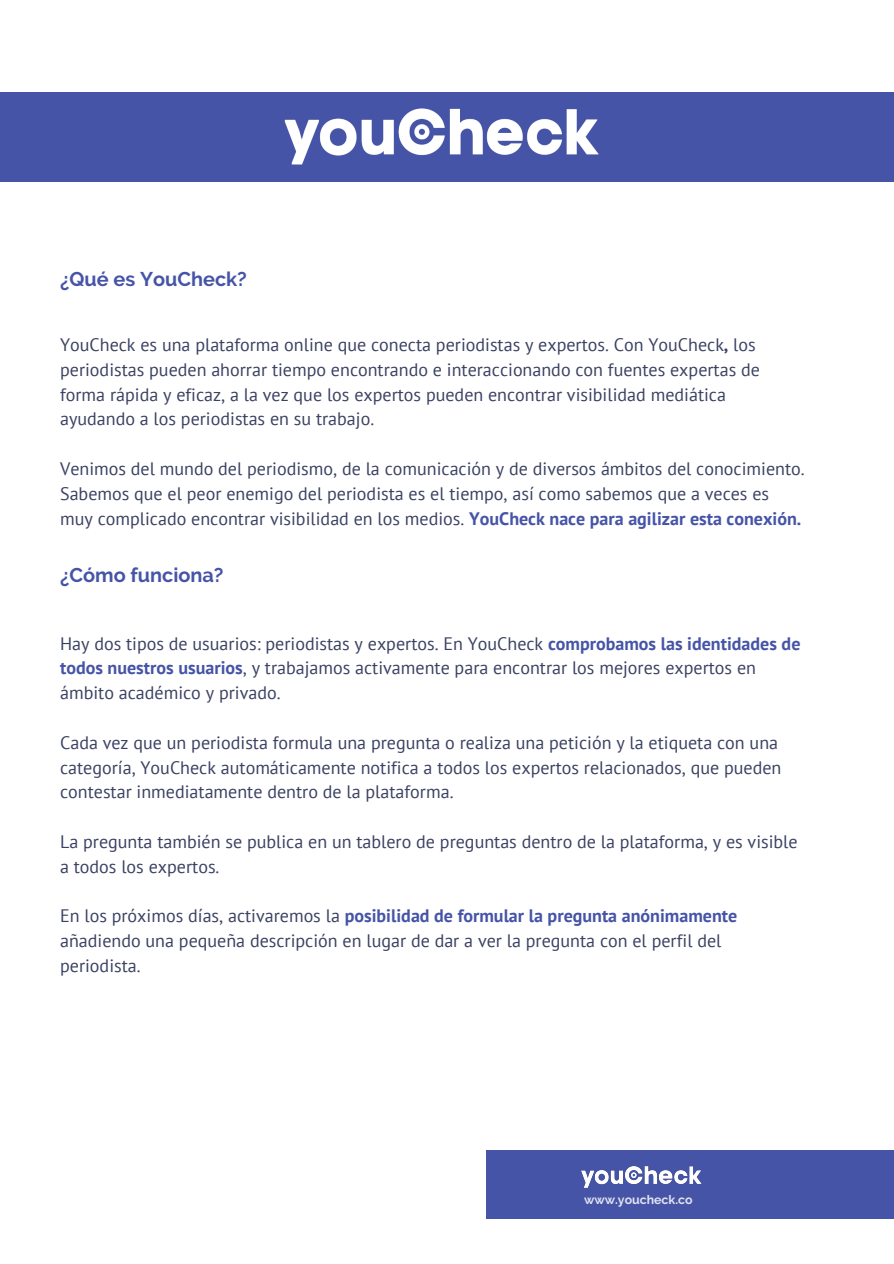
<style>
.page{position:relative;width:894px;height:1264px;background:#fff}
.page>*{position:absolute;margin:0;border:0;box-sizing:border-box;transform-origin:0 0}
.t1{font:700 19.8px "Raleway";color:#4654a7}
.t2{font:18px/24.8px "PT Sans";color:#3b4162}
.t3{font:700 12.3px "Raleway";color:#fff}
.s1{font-weight:700}
.s2{font-weight:700;color:#4654a7}
</style>
<div class="page">
<div style="left:0;top:93px;width:893px;height:89px;background:#4654a7"></div>
<img style="left:284px;top:108px;width:315px;height:57px">
<div style="left:486px;top:1150px;width:407px;height:68px;background:#4654a7"></div>
<img style="left:581px;top:1166px;width:121px;height:22px">
<p class="t1" style="left:60px;top:267px;width:188px">¿Qué es YouCheck?</p>
<p class="t2" style="left:60px;top:332px;width:701px">YouCheck es una plataforma online que conecta periodistas y expertos. Con YouCheck<span class="s1">,</span> los periodistas pueden ahorrar tiempo encontrando e interaccionando con fuentes expertas de forma rápida y eficaz, a la vez que los expertos pueden encontrar visibilidad mediática ayudando a los periodistas en su trabajo.</p>
<p class="t2" style="left:60px;top:456px;width:745px">Venimos del mundo del periodismo, de la comunicación y de diversos ámbitos del conocimiento.<br>Sabemos que el peor enemigo del periodista es el tiempo, así como sabemos que a veces es muy complicado encontrar visibilidad en los medios. <span class="s2">YouCheck nace para agilizar esta conexión.</span></p>
<p class="t1" style="left:60px;top:563px;width:165px">¿Cómo funciona?</p>
<p class="t2" style="left:60px;top:630px;width:741px">Hay dos tipos de usuarios: periodistas y expertos. En YouCheck <span class="s2">comprobamos las identidades de todos nuestros usuarios</span>, y trabajamos activamente para encontrar los mejores expertos en ámbito académico y privado.</p>
<p class="t2" style="left:60px;top:729px;width:722px">Cada vez que un periodista formula una pregunta o realiza una petición y la etiqueta con una categoría, YouCheck automáticamente notifica a todos los expertos relacionados, que pueden contestar inmediatamente dentro de la plataforma.</p>
<p class="t2" style="left:60px;top:828px;width:739px">La pregunta también se publica en un tablero de preguntas dentro de la plataforma, y es visible a todos los expertos.</p>
<p class="t2" style="left:60px;top:903px;width:678px">En los próximos días, activaremos la <span class="s2">posibilidad de formular la pregunta anónimamente </span>añadiendo una pequeña descripción en lugar de dar a ver la pregunta con el perfil del periodista.</p>
<p class="t3" style="left:584px;top:1192px;width:110px">www.youcheck.co</p>
</div>
